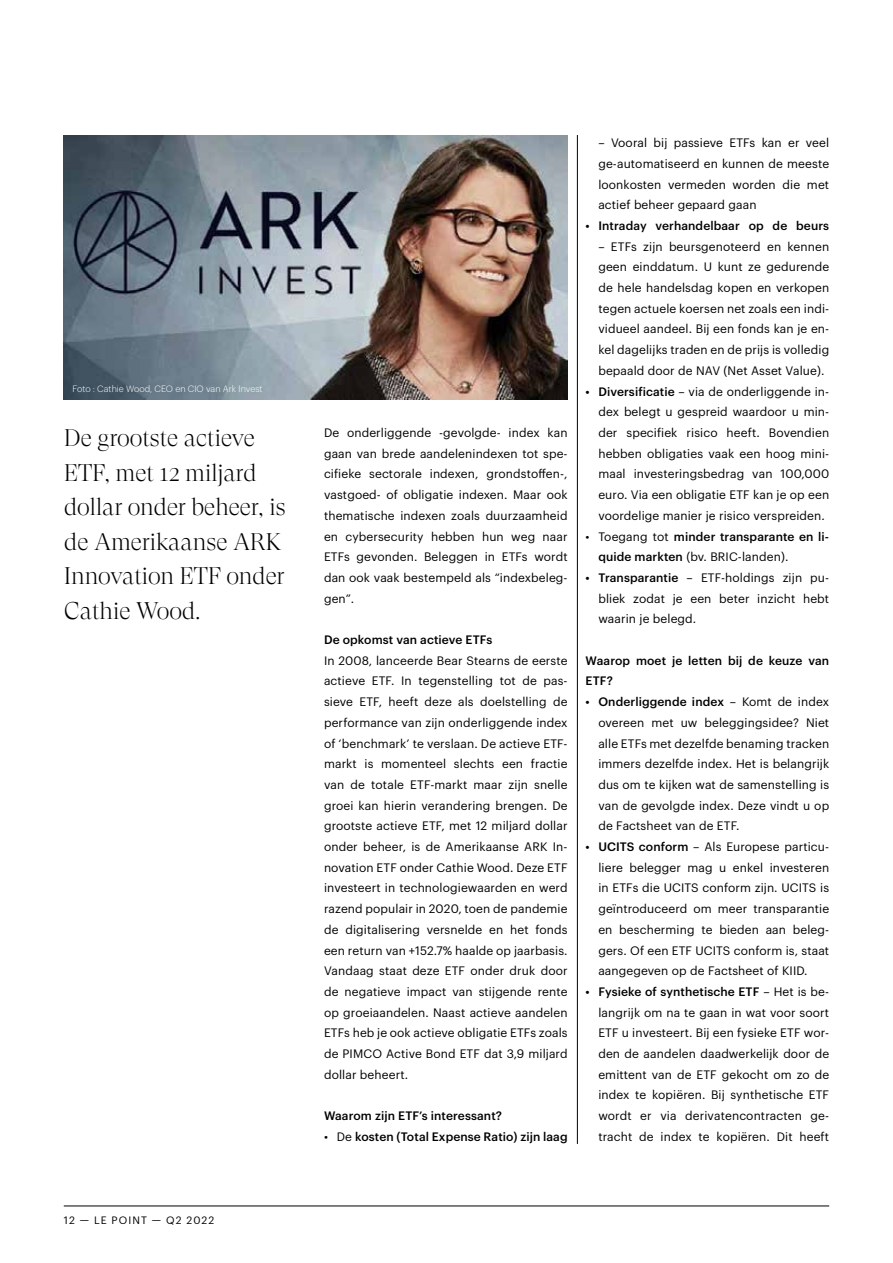
<style>
.page{position:relative;width:893px;height:1263px;background:#fff}
.page>*{position:absolute;margin:0;border:0;box-sizing:border-box;transform-origin:0 0}
.t1{font:300 24px/34.5px "GT Super Display";color:#000}
.t2{font:12px/20.7px "Graphik";letter-spacing:.01em;color:#000;text-align:justify}
.t3{font:500 12px/20.7px "Graphik";letter-spacing:.01em;color:#000}
.t4{font:10.5px "Graphik";letter-spacing:.105em;color:#000}
.t5{font:300 9px "Graphik";color:#fff}
.s1{font-weight:400}
.s2{font-weight:500}
</style>
<div class="page">
<hr style="left:64px;top:1206px;width:765px;height:1px;background:#000">
<hr style="left:577px;top:135px;width:1px;height:1009px;background:#000">
<img style="left:64px;top:135px;width:503px;height:265px">
<p class="t5" style="left:73px;top:382px;width:192px">Foto : Cathie Wood, CEO en CIO van Ark Invest</p>
<h1 class="t1" style="left:64px;top:422px;width:223px">De grootste actieve<br>ETF, met 12 miljard dollar onder beheer, is de Amerikaanse ARK<br>Innovation ETF onder<br>Cathie Wood.</h1>
<p class="t2" style="left:324px;top:421px;width:245px">De onderliggende -gevolgde- index kan gaan van brede aandelenindexen tot spe&shy;cifieke sectorale indexen, grondstoffen-, vastgoed- of obligatie indexen. Maar ook thematische indexen zoals duurzaamheid en cybersecurity hebben hun weg naar ETFs gevonden. Beleggen in ETFs wordt dan ook vaak bestempeld als “indexbeleg&shy;gen”.</p>
<p class="t3" style="left:324px;top:628px;width:170px">De opkomst van actieve ETFs</p>
<p class="t2" style="left:324px;top:649px;width:245px">In 2008, lanceerde Bear Stearns de eerste actieve ETF. In tegenstelling tot de pas&shy;sieve ETF, heeft deze als doelstelling de performance van zijn onderliggende index of ‘benchmark’ te verslaan. De actieve ETF&shy;markt is momenteel slechts een fractie van de totale ETF-markt maar zijn snelle groei kan hierin verandering brengen. De grootste actieve ETF, met 12 miljard dollar onder beheer, is de Amerikaanse ARK In&shy;novation ETF onder Cathie Wood. Deze ETF investeert in technologiewaarden en werd razend populair in 2020, toen de pandemie de digitalisering versnelde en het fonds een return van +152.7% haalde op jaarbasis.<br>Vandaag staat deze ETF onder druk door de negatieve impact van stijgende rente op groeiaandelen. Naast actieve aandelen ETFs heb je ook actieve obligatie ETFs zoals de PIMCO Active Bond ETF dat 3,9 miljard dollar beheert.</p>
<p class="t3" style="left:324px;top:1104px;width:180px">Waarom zijn ETF’s interessant?</p>
<p class="t3" style="left:324px;top:1125px;width:245px"><span class="s1">• De</span> kosten (Total Expense Ratio) zijn laag</p>
<p class="t2" style="left:598px;top:131px;width:232px">– Vooral bij passieve ETFs kan er veel ge-automatiseerd en kunnen de meeste loonkosten vermeden worden die met actief beheer gepaard gaan</p>
<p class="t3" style="left:586px;top:214px;width:245px">• Intraday verhandelbaar op de beurs</p>
<p class="t2" style="left:598px;top:235px;width:232px">– ETFs zijn beursgenoteerd en kennen geen einddatum. U kunt ze gedurende de hele handelsdag kopen en verkopen tegen actuele koersen net zoals een indi&shy;vidueel aandeel. Bij een fonds kan je en&shy;kel dagelijks traden en de prijs is volledig bepaald door de NAV (Net Asset Value).</p>
<p class="t2" style="left:598px;top:380px;width:232px;text-indent:-13px"><span class="s2">• Diversificatie</span> – via de onderliggende in&shy;dex belegt u gespreid waardoor u min&shy;der specifiek risico heeft. Bovendien hebben obligaties vaak een hoog mini&shy;maal investeringsbedrag van 100,000 euro. Via een obligatie ETF kan je op een voordelige manier je risico verspreiden.</p>
<p class="t3" style="left:598px;top:525px;width:232px;text-indent:-13px"><span class="s1">• Toegang tot</span> minder transparante en li&shy;quide markten <span class="s1">(bv. BRIC-landen).</span></p>
<p class="t2" style="left:598px;top:566px;width:232px;text-indent:-13px"><span class="s2">• Transparantie</span> – ETF-holdings zijn pu&shy;bliek zodat je een beter inzicht hebt waarin je belegd.</p>
<p class="t3" style="left:586px;top:649px;width:245px">Waarop moet je letten bij de keuze van<br>ETF?</p>
<p class="t2" style="left:598px;top:690px;width:232px;text-indent:-13px"><span class="s2">• Onderliggende index</span> – Komt de index overeen met uw beleggingsidee? Niet alle ETFs met dezelfde benaming tracken immers dezelfde index. Het is belangrijk dus om te kijken wat de samenstelling is van de gevolgde index. Deze vindt u op de Factsheet van de ETF.</p>
<p class="t2" style="left:598px;top:835px;width:232px;text-indent:-13px"><span class="s2">• UCITS conform</span> – Als Europese particu&shy;liere belegger mag u enkel investeren in ETFs die UCITS conform zijn. UCITS is geïntroduceerd om meer transparantie en bescherming te bieden aan beleg&shy;gers. Of een ETF UCITS conform is, staat aangegeven op de Factsheet of KIID.</p>
<p class="t2" style="left:598px;top:980px;width:232px;text-indent:-13px"><span class="s2">• Fysieke of synthetische ETF</span> – Het is be&shy;langrijk om na te gaan in wat voor soort ETF u investeert. Bij een fysieke ETF wor&shy;den de aandelen daadwerkelijk door de emittent van de ETF gekocht om zo de index te kopiëren. Bij synthetische ETF wordt er via derivatencontracten ge&shy;tracht de index te kopiëren. Dit heeft</p>
<p class="t4" style="left:64px;top:1212px;width:152px">12 — LE POINT — Q2 2022</p>
</div>
